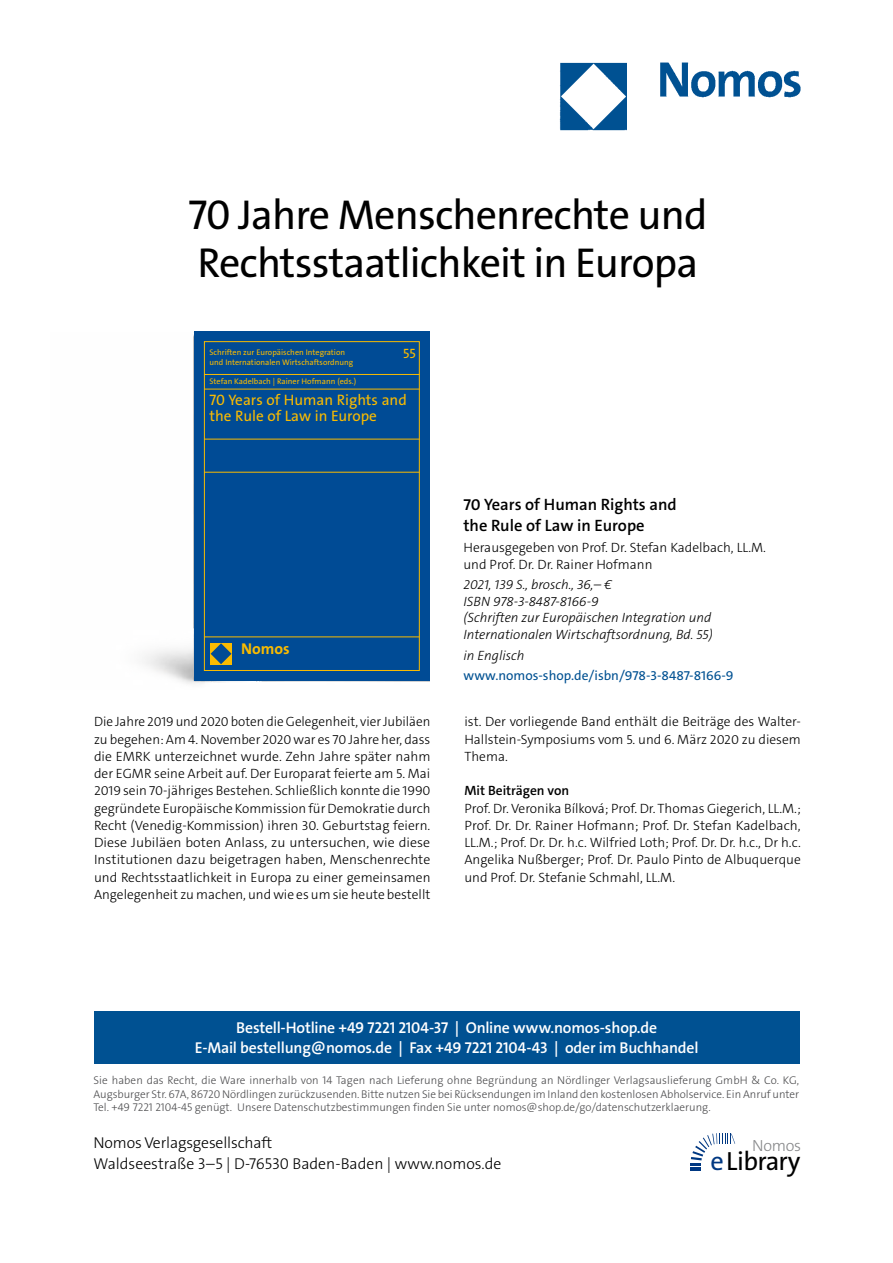
<style>
.page{position:relative;width:893px;height:1263px;background:#fff}
.page>*{position:absolute;margin:0;border:0;box-sizing:border-box;transform-origin:0 0}
.t1{font:42px/48px "The Sans Os F";letter-spacing:-.02em;color:#000}
.t2{font:26.4px "The Sans Os F";letter-spacing:-.03em;color:#000}
.t3{font:600 16.5px/21px "The Sans C5";color:#000}
.t4{font:300 16.2px "The Sans Os F";letter-spacing:-.02em;color:#87888a}
.t5{font:600 15.75px/21px "The Sans Os F";letter-spacing:-.01em;color:#fff;text-align:center}
.t6{font:300 15.75px/21px "The Sans Os F";color:#000}
.t7{font:700 15.75px "The Sans Os F";color:#fabb00}
.t8{font:15.15px/16.4px "The Sans Os F";color:#fabb00}
.t9{font:300 13.5px/17.2px "The Sans C5";color:#000;text-align:justify}
.t10{font:italic 300 13.5px/16.5px "The Sans C5";color:#000}
.t11{font:13.5px "The Sans C5";color:#005192}
.t12{font:600 13.5px "The Sans C5";color:#000}
.t13{font:13.5px "The Sans Os F";color:#fabb00}
.t14{font:300 11.25px/13.5px "The Sans Os F";color:#4b4b4d;text-align:justify}
.t15{font:8.1px/9.8px "The Sans Os F";color:#fabb00}
.s1{color:#003882}
</style>
<div class="page">
<img style="left:559px;top:62px;width:242px;height:69px">
<div style="left:94px;top:1011px;width:705px;height:52px;background:#005192"></div>
<svg style="left:690px;top:1133px;width:45px;height:38px"></svg>
<img style="left:144px;top:335px;width:285px;height:349px">
<div style="left:194px;top:331px;width:236px;height:349px;background:#004b95"></div>
<div style="left:204px;top:341px;width:216px;height:330px;border:1px solid #fabb00"></div>
<hr style="left:204px;top:374px;width:216px;height:1px;background:#fabb00">
<hr style="left:204px;top:389px;width:216px;height:1px;background:#fabb00">
<hr style="left:204px;top:439px;width:216px;height:1px;background:#fabb00">
<hr style="left:204px;top:472px;width:216px;height:1px;background:#fabb00">
<hr style="left:204px;top:637px;width:216px;height:1px;background:#fabb00">
<div style="left:210px;top:643px;width:22px;height:21px;background:#fabb00"></div>
<svg style="left:211px;top:643px;width:20px;height:21px"></svg>
<h1 class="t1" style="left:188px;top:195px;width:521px">70 Jahre Menschenrechte und<br>Rechtsstaatlichkeit in Europa</h1>
<p class="t15" style="left:209px;top:348px;width:145px">Schriften zur Europäischen Integration und Internationalen Wirtschaftsordnung</p>
<p class="t13" style="left:403px;top:348px;width:14px">55</p>
<p class="t15" style="left:209px;top:377px;width:148px">Stefan Kadelbach | Rainer Hofmann (eds.)</p>
<p class="t8" style="left:209px;top:393px;width:199px">70 Years of Human Rights and the Rule of Law in Europe</p>
<p class="t7" style="left:241px;top:638px;width:50px">Nomos</p>
<p class="t3" style="left:463px;top:494px;width:215px">70 Years of Human Rights and the Rule of Law in Europe</p>
<p class="t9" style="left:463px;top:539px;width:304px;line-height:16.5px">Herausgegeben von Prof. Dr. Stefan Kadelbach, LL.M. und Prof. Dr. Dr. Rainer Hofmann</p>
<p class="t10" style="left:463px;top:577px;width:251px">2021, 139 S., brosch., 36,– €<br>ISBN 978-3-8487-8166-9<br>(Schriften zur Europäischen Integration und Internationalen Wirtschaftsordnung, Bd. 55)</p>
<p class="t10" style="left:463px;top:647px;width:63px">in Englisch</p>
<p class="t11" style="left:463px;top:667px;width:271px">www.nomos-shop.de/isbn/978-3-8487-8166-9</p>
<p class="t9" style="left:94px;top:713px;width:338px">Die Jahre 2019 und 2020 boten die Gelegenheit, vier Jubiläen zu begehen: Am 4. November 2020 war es 70 Jahre her, dass die EMRK unterzeichnet wurde. Zehn Jahre später nahm der EGMR seine Arbeit auf. Der Europarat feierte am 5. Mai 2019 sein 70-jähriges Bestehen. Schließlich konnte die 1990 gegründete Europäische Kommission für Demokratie durch Recht (Venedig-Kommission) ihren 30. Geburtstag feiern.<br>Diese Jubiläen boten Anlass, zu untersuchen, wie diese Institutionen dazu beigetragen haben, Menschenrechte und Rechtsstaatlichkeit in Europa zu einer gemeinsamen Angelegenheit zu machen, und wie es um sie heute bestellt</p>
<p class="t9" style="left:464px;top:713px;width:338px">ist. Der vorliegende Band enthält die Beiträge des Walter-Hallstein-Symposiums vom 5. und 6. März 2020 zu diesem Thema.</p>
<p class="t12" style="left:464px;top:782px;width:106px">Mit Beiträgen von</p>
<p class="t9" style="left:464px;top:799px;width:338px">Prof. Dr. Veronika Bílková; Prof. Dr. Thomas Giegerich, LL.M.; Prof. Dr. Dr. Rainer Hofmann; Prof. Dr. Stefan Kadelbach, LL.M.; Prof. Dr. Dr. h.c. Wilfried Loth; Prof. Dr. Dr. h.c., Dr h.c.<br>Angelika Nußberger; Prof. Dr. Paulo Pinto de Albuquerque und Prof. Dr. Stefanie Schmahl, LL.M.</p>
<p class="t5" style="left:195px;top:1017px;width:505px">Bestell-Hotline +49 7221 2104-37 | Online www.nomos-shop.de<br>E-Mail bestellung@nomos.de | Fax +49 7221 2104-43 | oder im Buchhandel</p>
<p class="t14" style="left:94px;top:1074px;width:707px">Sie haben das Recht, die Ware innerhalb von 14 Tagen nach Lieferung ohne Begründung an Nördlinger Verlagsauslieferung GmbH &amp; Co. KG, Augsburger Str. 67A, 86720 Nördlingen zurückzusenden. Bitte nutzen Sie bei Rücksendungen im Inland den kostenlosen Abholservice. Ein Anruf unter Tel. +49 7221 2104-45 genügt. Unsere Datenschutzbestimmungen finden Sie unter nomos@shop.de/go/datenschutzerklaerung.</p>
<p class="t6" style="left:94px;top:1133px;width:409px">Nomos Verlagsgesellschaft<br>Waldseestraße 3–5 | D-76530 Baden-Baden | www.nomos.de</p>
<p class="t4" style="left:752px;top:1135px;width:51px">Nomos</p>
<h2 class="t2" style="left:710px;top:1151px;width:91px"><span class="s1">e</span>Library</h2>
</div>
